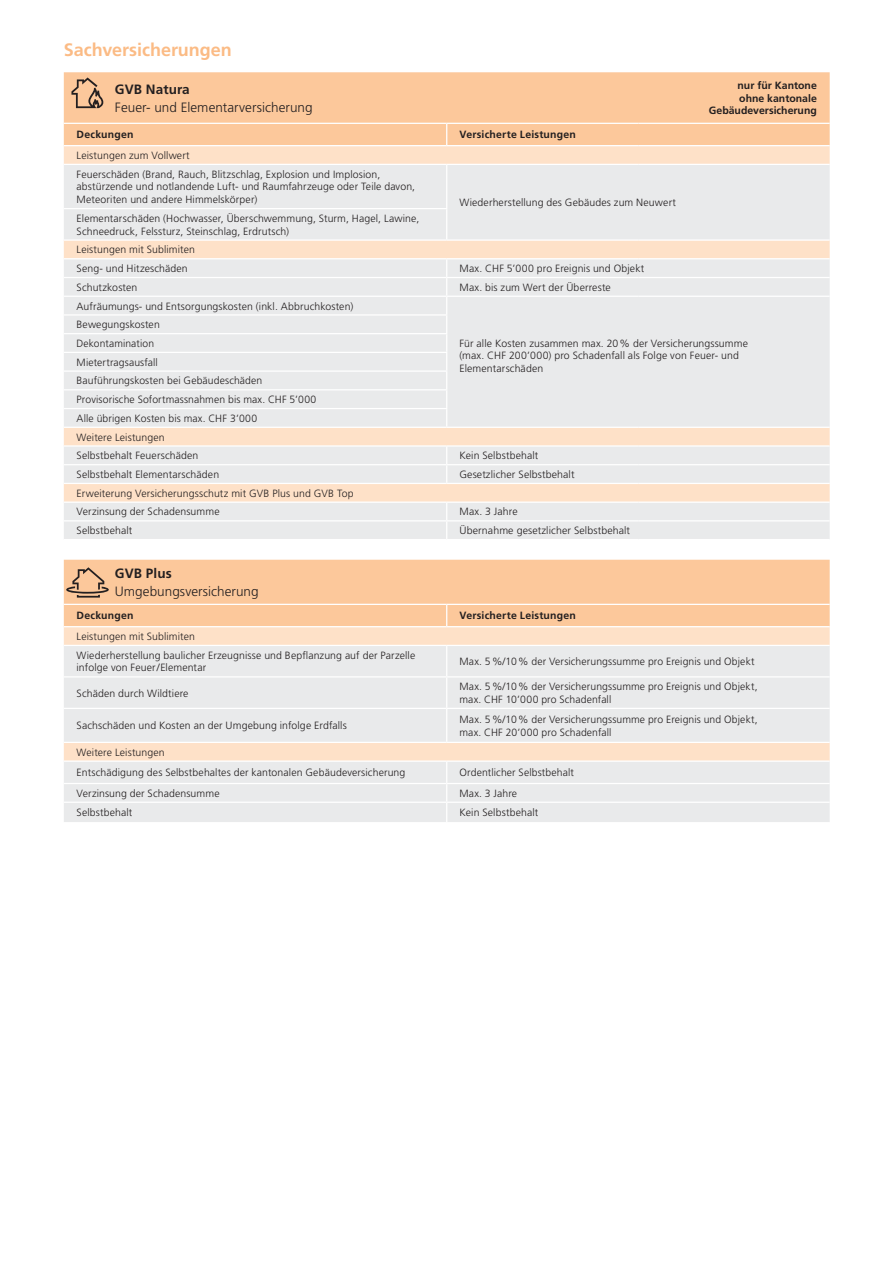
<style>
.page{position:relative;width:885px;height:1263px;background:#fff}
.page>*{position:absolute;margin:0;border:0;box-sizing:border-box;transform-origin:0 0}
.t1{font:700 18px "Frutiger LT Std";color:#fbbb85}
.t2{font:300 13.5px "Frutiger LT Std";letter-spacing:.005em;color:#231f20}
.t3{font:700 13.5px "Frutiger LT Std";letter-spacing:.01em;color:#231f20}
.t4{font:300 10.5px/18.8px "Frutiger LT Std";letter-spacing:.01em;color:#231f20}
.t5{font:700 10.5px/12.8px "Frutiger LT Std";letter-spacing:.015em;color:#231f20;text-align:right}
</style>
<div class="page">
<div style="left:64px;top:560px;width:765px;height:66px;background:#fcc89b"></div>
<svg style="left:64px;top:627px;width:765px;height:18px;background:#fee1c9"></svg>
<svg style="left:64px;top:646px;width:765px;height:176px;background:#ebe9e7"></svg>
<hr style="left:64px;top:676px;width:382px;height:1px;background:#fff">
<hr style="left:446px;top:676px;width:383px;height:1px;background:#fff">
<hr style="left:64px;top:708px;width:382px;height:1px;background:#fff">
<hr style="left:446px;top:708px;width:383px;height:1px;background:#fff">
<hr style="left:446px;top:646px;width:1px;height:30px;background:#fff">
<hr style="left:446px;top:677px;width:1px;height:31px;background:#fff">
<hr style="left:446px;top:709px;width:1px;height:33px;background:#fff">
<svg style="left:446px;top:762px;width:1px;height:60px"></svg>
<hr style="left:64px;top:783px;width:382px;height:1px;background:#fff">
<hr style="left:446px;top:783px;width:383px;height:1px;background:#fff">
<hr style="left:64px;top:801px;width:382px;height:2px;background:#fff">
<hr style="left:446px;top:801px;width:383px;height:2px;background:#fff">
<hr style="left:64px;top:742px;width:382px;height:1px;background:#fff">
<hr style="left:446px;top:742px;width:383px;height:1px;background:#fff">
<hr style="left:64px;top:760px;width:382px;height:2px;background:#fff">
<hr style="left:446px;top:760px;width:383px;height:2px;background:#fff">
<svg style="left:446px;top:605px;width:1px;height:21px"></svg>
<hr style="left:64px;top:604px;width:382px;height:1px;background:#fff">
<hr style="left:446px;top:604px;width:383px;height:1px;background:#fff">
<svg style="left:66px;top:567px;width:43px;height:31px"></svg>
<div style="left:64px;top:72px;width:765px;height:73px;background:#fcc89b"></div>
<svg style="left:64px;top:146px;width:765px;height:18px;background:#fee1c9"></svg>
<svg style="left:64px;top:165px;width:765px;height:374px;background:#ece8e6"></svg>
<hr style="left:446px;top:165px;width:1px;height:43px;background:#fff">
<hr style="left:446px;top:209px;width:1px;height:30px;background:#fff">
<hr style="left:64px;top:277px;width:382px;height:1px;background:#fff">
<hr style="left:64px;top:296px;width:382px;height:1px;background:#fff">
<hr style="left:64px;top:314px;width:383px;height:2px;background:#fff">
<hr style="left:64px;top:333px;width:383px;height:1px;background:#fff">
<hr style="left:64px;top:352px;width:383px;height:1px;background:#fff">
<svg style="left:446px;top:259px;width:1px;height:168px"></svg>
<svg style="left:446px;top:447px;width:1px;height:36px"></svg>
<svg style="left:446px;top:503px;width:1px;height:36px"></svg>
<hr style="left:64px;top:464px;width:382px;height:1px;background:#fff">
<hr style="left:446px;top:464px;width:192px;height:1px;background:#fff">
<hr style="left:638px;top:464px;width:191px;height:1px;background:#fff">
<hr style="left:64px;top:520px;width:382px;height:1px;background:#fff">
<hr style="left:446px;top:520px;width:192px;height:1px;background:#fff">
<hr style="left:638px;top:520px;width:191px;height:1px;background:#fff">
<hr style="left:64px;top:208px;width:383px;height:1px;background:#fff">
<hr style="left:64px;top:239px;width:382px;height:2px;background:#fff">
<hr style="left:446px;top:239px;width:192px;height:2px;background:#fff">
<hr style="left:638px;top:239px;width:191px;height:2px;background:#fff">
<hr style="left:64px;top:258px;width:382px;height:1px;background:#fff">
<hr style="left:446px;top:258px;width:192px;height:1px;background:#fff">
<hr style="left:638px;top:258px;width:191px;height:1px;background:#fff">
<hr style="left:64px;top:370px;width:383px;height:2px;background:#fff">
<hr style="left:64px;top:389px;width:383px;height:1px;background:#fff">
<hr style="left:64px;top:408px;width:383px;height:1px;background:#fff">
<hr style="left:64px;top:427px;width:382px;height:1px;background:#fff">
<hr style="left:446px;top:427px;width:192px;height:1px;background:#fff">
<hr style="left:638px;top:427px;width:191px;height:1px;background:#fff">
<hr style="left:64px;top:483px;width:382px;height:1px;background:#fff">
<hr style="left:446px;top:483px;width:192px;height:1px;background:#fff">
<hr style="left:638px;top:483px;width:191px;height:1px;background:#fff">
<hr style="left:64px;top:445px;width:382px;height:2px;background:#fff">
<hr style="left:64px;top:501px;width:382px;height:2px;background:#fff">
<hr style="left:446px;top:445px;width:192px;height:2px;background:#fff">
<hr style="left:638px;top:445px;width:191px;height:2px;background:#fff">
<hr style="left:446px;top:501px;width:192px;height:2px;background:#fff">
<hr style="left:638px;top:501px;width:191px;height:2px;background:#fff">
<hr style="left:64px;top:123px;width:382px;height:1px;background:#fff">
<hr style="left:446px;top:123px;width:192px;height:1px;background:#fff">
<hr style="left:638px;top:123px;width:191px;height:1px;background:#fff">
<svg style="left:446px;top:124px;width:1px;height:21px"></svg>
<hr style="left:446px;top:277px;width:192px;height:1px;background:#fff">
<hr style="left:638px;top:277px;width:191px;height:1px;background:#fff">
<hr style="left:446px;top:296px;width:192px;height:1px;background:#fff">
<hr style="left:638px;top:296px;width:191px;height:1px;background:#fff">
<svg style="left:71px;top:77px;width:32px;height:31px"></svg>
<h1 class="t1" style="left:64px;top:39px;width:169px">Sachversicherungen</h1>
<p class="t3" style="left:115px;top:81px;width:76px">GVB Natura</p>
<p class="t2" style="left:115px;top:100px;width:199px">Feuer- und Elementarversicherung</p>
<p class="t5" style="left:77px;top:128px;width:59px">Deckungen</p>
<p class="t5" style="left:459px;top:128px;width:118px">Versicherte Leistungen</p>
<p class="t4" style="left:77px;top:146px;width:305px">Leistungen zum Vollwert<br>Feuerschäden (Brand, Rauch, Blitzschlag, Explosion und Implosion,</p>
<p class="t4" style="left:77px;top:181px;width:340px;line-height:12.8px">abstürzende und notlandende Luft- und Raumfahrzeuge oder Teile davon,<br>Meteoriten und andere Himmelskörper)</p>
<p class="t4" style="left:459px;top:193px;width:218px">Wiederherstellung des Gebäudes zum Neuwert</p>
<p class="t4" style="left:77px;top:212px;width:344px;line-height:12.8px">Elementarschäden (Hochwasser, Überschwemmung, Sturm, Hagel, Lawine,<br>Schneedruck, Felssturz, Steinschlag, Erdrutsch)</p>
<p class="t4" style="left:77px;top:240px;width:120px">Leistungen mit Sublimiten<br>Seng- und Hitzeschäden</p>
<p class="t4" style="left:459px;top:259px;width:186px">Max. CHF 5’000 pro Ereignis und Objekt</p>
<p class="t5" style="left:708px;top:79px;width:109px">nur für Kantone<br>ohne kantonale<br>Gebäudeversicherung</p>
<p class="t4" style="left:77px;top:278px;width:62px">Schutzkosten</p>
<p class="t4" style="left:459px;top:278px;width:153px">Max. bis zum Wert der Überreste</p>
<p class="t4" style="left:77px;top:297px;width:278px">Aufräumungs- und Entsorgungskosten (inkl. Abbruchkosten)</p>
<p class="t4" style="left:459px;top:337px;width:290px;line-height:12.8px">Für alle Kosten zusammen max. 20% der Versicherungssumme (max. CHF 200’000) pro Schadenfall als Folge von Feuer- und<br>Elementarschäden</p>
<p class="t4" style="left:77px;top:315px;width:241px">Bewegungskosten<br>Dekontamination<br>Mietertragsausfall<br>Bauführungskosten bei Gebäudeschäden<br>Provisorische Sofortmassnahmen bis max. CHF 5’000<br>Alle übrigen Kosten bis max. CHF 3’000<br>Weitere Leistungen<br>Selbstbehalt Feuerschäden</p>
<p class="t4" style="left:459px;top:446px;width:80px">Kein Selbstbehalt</p>
<p class="t4" style="left:77px;top:465px;width:144px">Selbstbehalt Elementarschäden</p>
<p class="t4" style="left:459px;top:465px;width:117px">Gesetzlicher Selbstbehalt</p>
<p class="t4" style="left:77px;top:484px;width:278px">Erweiterung Versicherungsschutz mit GVB Plus und GVB Top<br>Verzinsung der Schadensumme</p>
<p class="t4" style="left:459px;top:503px;width:60px">Max. 3 Jahre</p>
<p class="t4" style="left:77px;top:521px;width:57px">Selbstbehalt</p>
<p class="t4" style="left:459px;top:521px;width:172px">Übernahme gesetzlicher Selbstbehalt</p>
<p class="t3" style="left:115px;top:565px;width:58px">GVB Plus</p>
<p class="t2" style="left:115px;top:584px;width:145px">Umgebungsversicherung</p>
<p class="t5" style="left:77px;top:609px;width:59px">Deckungen</p>
<p class="t5" style="left:459px;top:609px;width:118px">Versicherte Leistungen</p>
<p class="t4" style="left:77px;top:627px;width:340px">Leistungen mit Sublimiten<br>Wiederherstellung baulicher Erzeugnisse und Bepflanzung auf der Parzelle</p>
<p class="t4" style="left:77px;top:659px;width:131px">infolge von Feuer/Elementar</p>
<p class="t4" style="left:459px;top:652px;width:296px">Max. 5%/10% der Versicherungssumme pro Ereignis und Objekt</p>
<p class="t4" style="left:77px;top:684px;width:113px">Schäden durch Wildtiere</p>
<p class="t4" style="left:459px;top:680px;width:299px;line-height:12.8px">Max. 5%/10% der Versicherungssumme pro Ereignis und Objekt, max. CHF 10’000 pro Schadenfall</p>
<p class="t4" style="left:77px;top:716px;width:271px">Sachschäden und Kosten an der Umgebung infolge Erdfalls</p>
<p class="t4" style="left:459px;top:713px;width:299px;line-height:12.8px">Max. 5%/10% der Versicherungssumme pro Ereignis und Objekt, max. CHF 20’000 pro Schadenfall</p>
<p class="t4" style="left:77px;top:742px;width:330px;line-height:20.5px">Weitere Leistungen<br>Entschädigung des Selbstbehaltes der kantonalen Gebäudeversicherung</p>
<p class="t4" style="left:459px;top:763px;width:116px">Ordentlicher Selbstbehalt</p>
<p class="t4" style="left:77px;top:784px;width:144px">Verzinsung der Schadensumme</p>
<p class="t4" style="left:459px;top:784px;width:59px">Max. 3 Jahre</p>
<p class="t4" style="left:77px;top:803px;width:57px">Selbstbehalt</p>
<p class="t4" style="left:459px;top:803px;width:80px">Kein Selbstbehalt</p>
</div>
